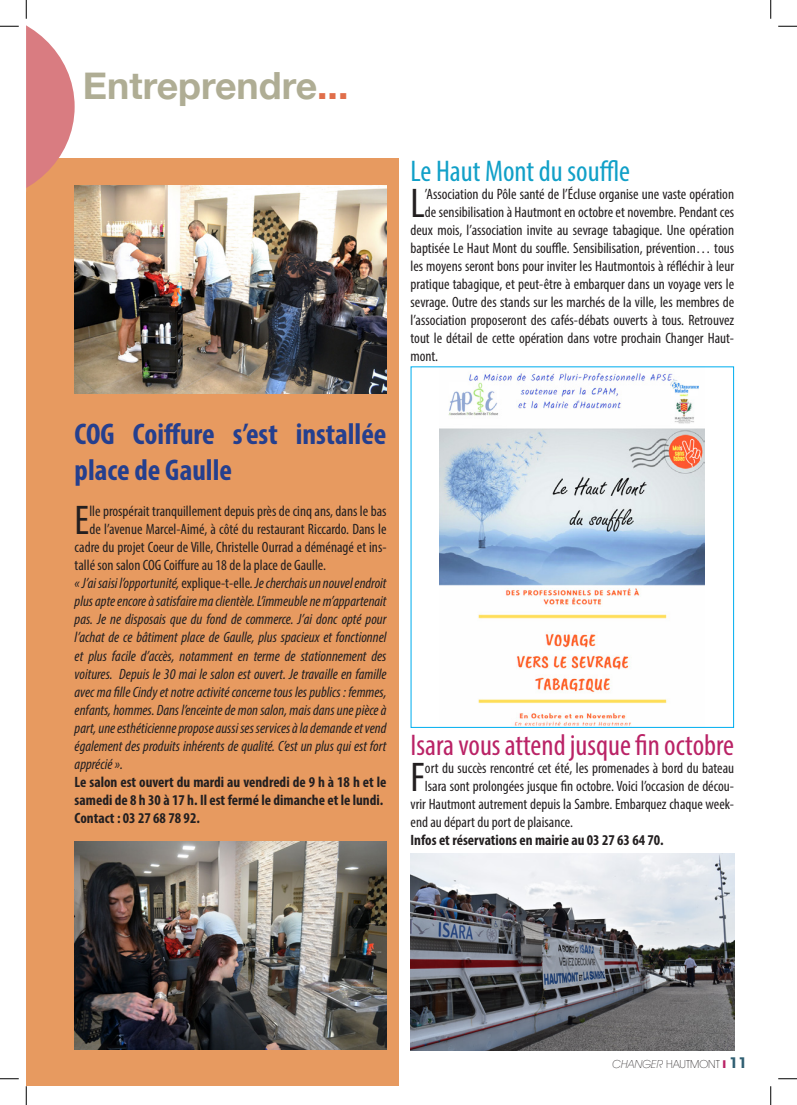
<style>
.page{position:relative;width:797px;height:1105px;background:#fff}
.page>*{position:absolute;margin:0;border:0;box-sizing:border-box;transform-origin:0 0}
.t1{font:condensed 41.75px "Myriad Pro";color:#231f20}
.t2{font:700 37.5px "Helvetica Neue";color:#afad94}
.t3{font:700 condensed 30px/36px "Myriad Pro";color:#253f8e}
.t4{font:condensed 30px "Myriad Pro";color:#ba2366}
.t5{font:condensed 30px "Myriad Pro";color:#11a0c8}
.t6{font:condensed 15px "Myriad Pro";color:#231f20}
.t7{font:italic condensed 15px/18px "Myriad Pro";color:#231f20;text-align:justify}
.t8{font:700 condensed 15px/18px "Myriad Pro";color:#231f20}
.t9{font:200 11.25px "Avant Garde IT Cby BT";color:#231f20}
.s1{color:#e06e4a}
.s2{font-style:normal}
.s3{font-style:italic}
.s4{font-weight:700;font-size:15px;color:#305f72}
</style>
<div class="page">
<div style="left:26px;top:159px;width:372px;height:927px;background:#e79a60"></div>
<img style="left:75px;top:186px;width:311px;height:208px">
<img style="left:439px;top:372px;width:266px;height:354px">
<div style="left:410px;top:366px;width:324px;height:362px;border:1px solid #00aeef"></div>
<img style="left:410px;top:853px;width:324px;height:197px">
<img style="left:75px;top:841px;width:311px;height:208px">
<svg style="left:778px;top:25px;width:19px;height:2px"></svg>
<svg style="left:0;top:1078px;width:19px;height:1px"></svg>
<svg style="left:778px;top:1078px;width:19px;height:1px"></svg>
<svg style="left:0;top:0;width:75px;height:206px"></svg>
<svg style="left:25px;top:1086px;width:2px;height:19px"></svg>
<svg style="left:770px;top:0;width:1px;height:19px"></svg>
<svg style="left:770px;top:1086px;width:1px;height:19px"></svg>
<p class="t2" style="left:83px;top:56px;width:267px">Entreprendre<span class="s1">...</span></p>
<p class="t5" style="left:410px;top:153px;width:221px">Le Haut Mont du souffle</p>
<p class="t1" style="left:410px;top:178px;width:16px">L</p>
<p class="t6" style="left:425px;top:185px;width:311px">’Association du Pôle santé de l’Écluse organise une vaste opération</p>
<p class="t6" style="left:425px;top:203px;width:311px">de sensibilisation à Hautmont en octobre et novembre. Pendant ces</p>
<p class="t6" style="left:410px;top:221px;width:325px">deux mois, l’association invite au sevrage tabagique. Une opération</p>
<p class="t6" style="left:410px;top:239px;width:325px">baptisée Le Haut Mont du souffle. Sensibilisation, prévention… tous</p>
<p class="t6" style="left:410px;top:257px;width:325px">les moyens seront bons pour inviter les Hautmontois à réfléchir à leur</p>
<p class="t6" style="left:410px;top:275px;width:325px">pratique tabagique, et peut-être à embarquer dans un voyage vers le</p>
<p class="t6" style="left:410px;top:293px;width:325px">sevrage. Outre des stands sur les marchés de la ville, les membres de</p>
<p class="t6" style="left:410px;top:311px;width:325px">l’association proposeront des cafés-débats ouverts à tous. Retrouvez</p>
<p class="t6" style="left:410px;top:329px;width:325px">tout le détail de cette opération dans votre prochain Changer Haut-</p>
<p class="t6" style="left:410px;top:347px;width:29px">mont.</p>
<p class="t3" style="left:75px;top:416px;width:313px">COG Coiffure s’est installée place de Gaulle</p>
<p class="t1" style="left:75px;top:495px;width:16px">E</p>
<p class="t6" style="left:89px;top:502px;width:298px">lle prospérait tranquillement depuis près de cinq ans, dans le bas</p>
<p class="t6" style="left:89px;top:520px;width:298px">de l’avenue Marcel-Aimé, à côté du restaurant Riccardo. Dans le</p>
<p class="t6" style="left:75px;top:538px;width:313px">cadre du projet Coeur de Ville, Christelle Ourrad a déménagé et ins-</p>
<p class="t6" style="left:75px;top:556px;width:253px">tallé son salon COG Coiffure au 18 de la place de Gaulle.</p>
<p class="t7" style="left:75px;top:574px;width:313px">« J’ai saisi l’opportunité, <span class="s2">explique-t-elle</span>. Je cherchais un nouvel endroit plus apte encore à satisfaire ma clientèle. L’immeuble ne m’appartenait pas. Je ne disposais que du fond de commerce. J’ai donc opté pour l’achat de ce bâtiment place de Gaulle, plus spacieux et fonctionnel et plus facile d’accès, notamment en terme de stationnement des voitures. Depuis le 30 mai le salon est ouvert. Je travaille en famille avec ma fille Cindy et notre activité concerne tous les publics : femmes, enfants, hommes. Dans l’enceinte de mon salon, mais dans une pièce à part, une esthéticienne propose aussi ses services à la demande et vend également des produits inhérents de qualité. C’est un plus qui est fort apprécié ».</p>
<p class="t8" style="left:75px;top:772px;width:313px">Le salon est ouvert du mardi au vendredi de 9 h à 18 h et le samedi de 8 h 30 à 17 h. Il est fermé le dimanche et le lundi.</p>
<p class="t8" style="left:75px;top:808px;width:127px">Contact : 03 27 68 78 92.</p>
<p class="t4" style="left:410px;top:727px;width:325px">Isara vous attend jusque fin octobre</p>
<p class="t1" style="left:410px;top:752px;width:16px">F</p>
<p class="t6" style="left:425px;top:759px;width:311px">ort du succès rencontré cet été, les promenades à bord du bateau</p>
<p class="t6" style="left:425px;top:777px;width:310px">Isara sont prolongées jusque fin octobre. Voici l’occasion de décou-</p>
<p class="t6" style="left:410px;top:795px;width:325px">vrir Hautmont autrement depuis la Sambre. Embarquez chaque week-</p>
<p class="t6" style="left:410px;top:813px;width:164px">end au départ du port de plaisance.</p>
<p class="t8" style="left:410px;top:831px;width:255px">Infos et réservations en mairie au 03 27 63 64 70.</p>
<p class="t9" style="left:612px;top:1057px;width:136px"><span class="s3">CHANGER</span> HAUTMONT <span class="s4">11</span></p>
</div>
